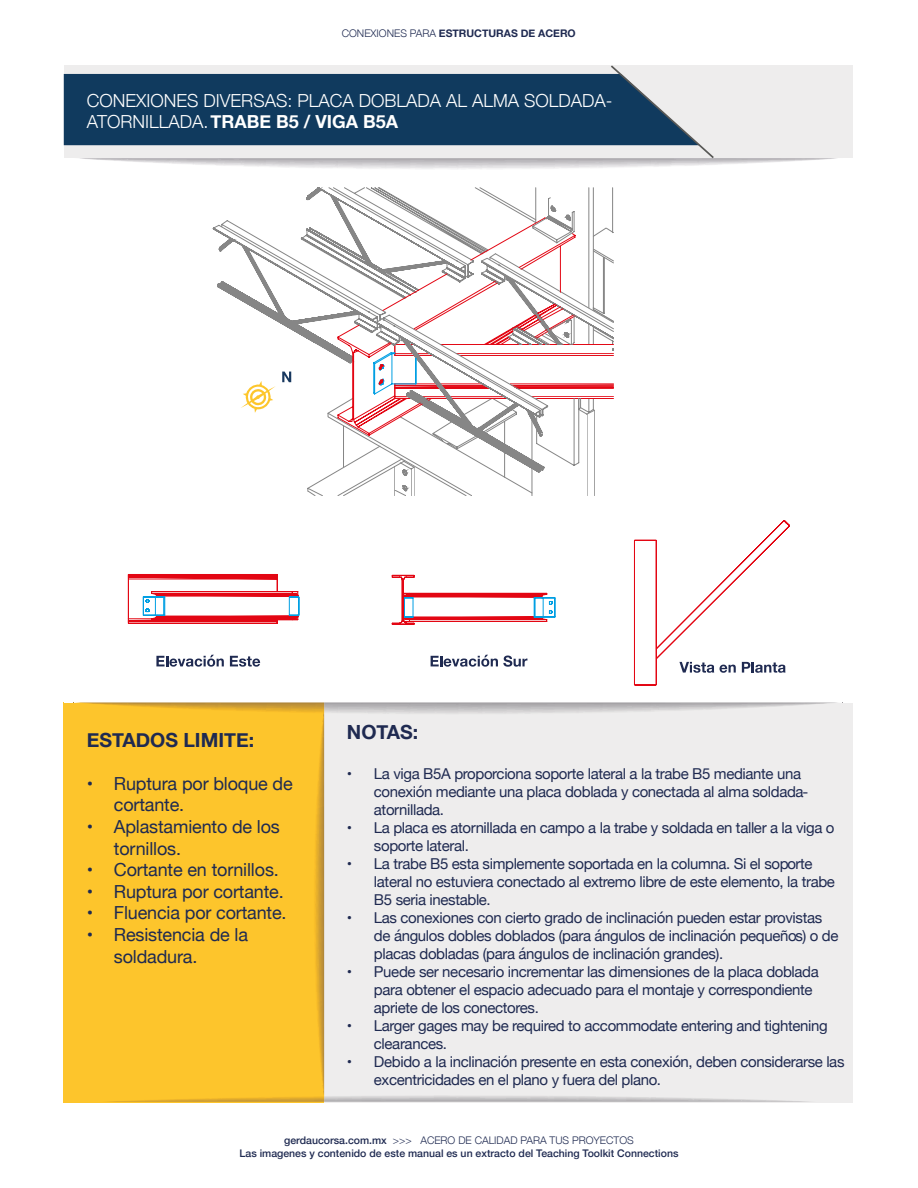
<style>
.page{position:relative;width:918px;height:1188px;background:#fff}
.page>*{position:absolute;margin:0;border:0;box-sizing:border-box;transform-origin:0 0}
.t1{font:700 19.5px "Helvetica Neue";color:#1f2a51}
.t2{font:18px/21.6px "Helvetica Neue";letter-spacing:-.01em;color:#1f2a51}
.t3{font:300 18px/21.6px "Helvetica Neue";color:#fff}
.t4{font:15px/18px "Helvetica Neue";letter-spacing:-.025em;color:#1f2a51}
.t5{font:500 10.5px/12.6px "Helvetica Neue";color:#1f2a51;text-align:center}
.t6{font:700 10.5px "Helvetica Neue";color:#1f2a51}
.s1{font-weight:300}
.s2{font-weight:700}
</style>
<div class="page">
<div style="left:64px;top:65px;width:789px;height:1038px;background:#eeeded"></div>
<div style="left:64px;top:702px;width:260px;height:401px;background:#fdc52c"></div>
<div style="left:64px;top:158px;width:789px;height:544px;background:#fff"></div>
<img style="left:324px;top:713px;width:1px;height:383px">
<img style="left:315px;top:715px;width:9px;height:380px">
<img style="left:323px;top:702px;width:520px;height:13px">
<img style="left:74px;top:702px;width:250px;height:10px">
<img style="left:109px;top:1095px;width:699px;height:7px">
<div style="left:64px;top:74px;width:547px;height:71px;background:#103a5e"></div>
<svg style="left:611px;top:65px;width:103px;height:93px"></svg>
<svg style="left:156px;top:655px;width:68px;height:12px"></svg>
<svg style="left:230px;top:656px;width:30px;height:11px"></svg>
<svg style="left:431px;top:655px;width:96px;height:12px"></svg>
<svg style="left:634px;top:520px;width:156px;height:165px"></svg>
<svg style="left:128px;top:574px;width:427px;height:51px"></svg>
<svg style="left:210px;top:158px;width:326px;height:225px"></svg>
<svg style="left:328px;top:187px;width:285px;height:10px"></svg>
<svg style="left:307px;top:197px;width:307px;height:299px"></svg>
<svg style="left:241px;top:381px;width:35px;height:32px"></svg>
<svg style="left:282px;top:372px;width:9px;height:10px"></svg>
<p class="t6" style="left:342px;top:25px;width:235px"><span class="s1">CONEXIONES PARA</span> ESTRUCTURAS DE ACERO</p>
<p class="t3" style="left:87px;top:88px;width:527px">CONEXIONES DIVERSAS: PLACA DOBLADA AL ALMA SOLDADA-<br>ATORNILLADA. <span class="s2">TRABE B5 / VIGA B5A</span></p>
<h1 class="t1" style="left:87px;top:724px;width:169px">ESTADOS LIMITE:</h1>
<p class="t2" style="left:114px;top:774px;width:180px;text-indent:-27px">• Ruptura por bloque de cortante.</p>
<p class="t2" style="left:114px;top:817px;width:167px;text-indent:-27px">• Aplastamiento de los tornillos.</p>
<p class="t2" style="left:87px;top:860px;width:193px">• Cortante en tornillos.</p>
<p class="t2" style="left:87px;top:882px;width:198px">• Ruptura por cortante.</p>
<p class="t2" style="left:87px;top:903px;width:201px">• Fluencia por cortante.</p>
<p class="t2" style="left:114px;top:925px;width:136px;text-indent:-27px">• Resistencia de la soldadura.</p>
<h1 class="t1" style="left:347px;top:717px;width:73px">NOTAS:</h1>
<p class="t4" style="left:374px;top:765px;width:436px;text-indent:-27px">• La viga B5A proporciona soporte lateral a la trabe B5 mediante una conexión mediante una placa doblada y conectada al alma soldada&shy;atornillada.</p>
<p class="t4" style="left:374px;top:819px;width:462px;text-indent:-27px">• La placa es atornillada en campo a la trabe y soldada en taller a la viga o soporte lateral.</p>
<p class="t4" style="left:374px;top:855px;width:463px;text-indent:-27px">• La trabe B5 esta simplemente soportada en la columna. Si el soporte lateral no estuviera conectado al extremo libre de este elemento, la trabe<br>B5 seria inestable.</p>
<p class="t4" style="left:374px;top:909px;width:466px;text-indent:-27px">• Las conexiones con cierto grado de inclinación pueden estar provistas de ángulos dobles doblados (para ángulos de inclinación pequeños) o de placas dobladas (para ángulos de inclinación grandes).</p>
<p class="t4" style="left:374px;top:963px;width:446px;text-indent:-27px">• Puede ser necesario incrementar las dimensiones de la placa doblada para obtener el espacio adecuado para el montaje y correspondiente apriete de los conectores.</p>
<p class="t4" style="left:374px;top:1017px;width:455px;text-indent:-27px">• Larger gages may be required to accommodate entering and tightening clearances.</p>
<p class="t4" style="left:374px;top:1053px;width:472px;text-indent:-27px">• Debido a la inclinación presente en esta conexión, deben considerarse las excentricidades en el plano y fuera del plano.</p>
<p class="t5" style="left:239px;top:1133px;width:441px">gerdaucorsa.com.mx <span class="s1">&gt;&gt;&gt; ACERO DE CALIDAD PARA TUS PROYECTOS<br></span>Las imagenes y contenido de este manual es un extracto del Teaching Toolkit Connections</p>
</div>
